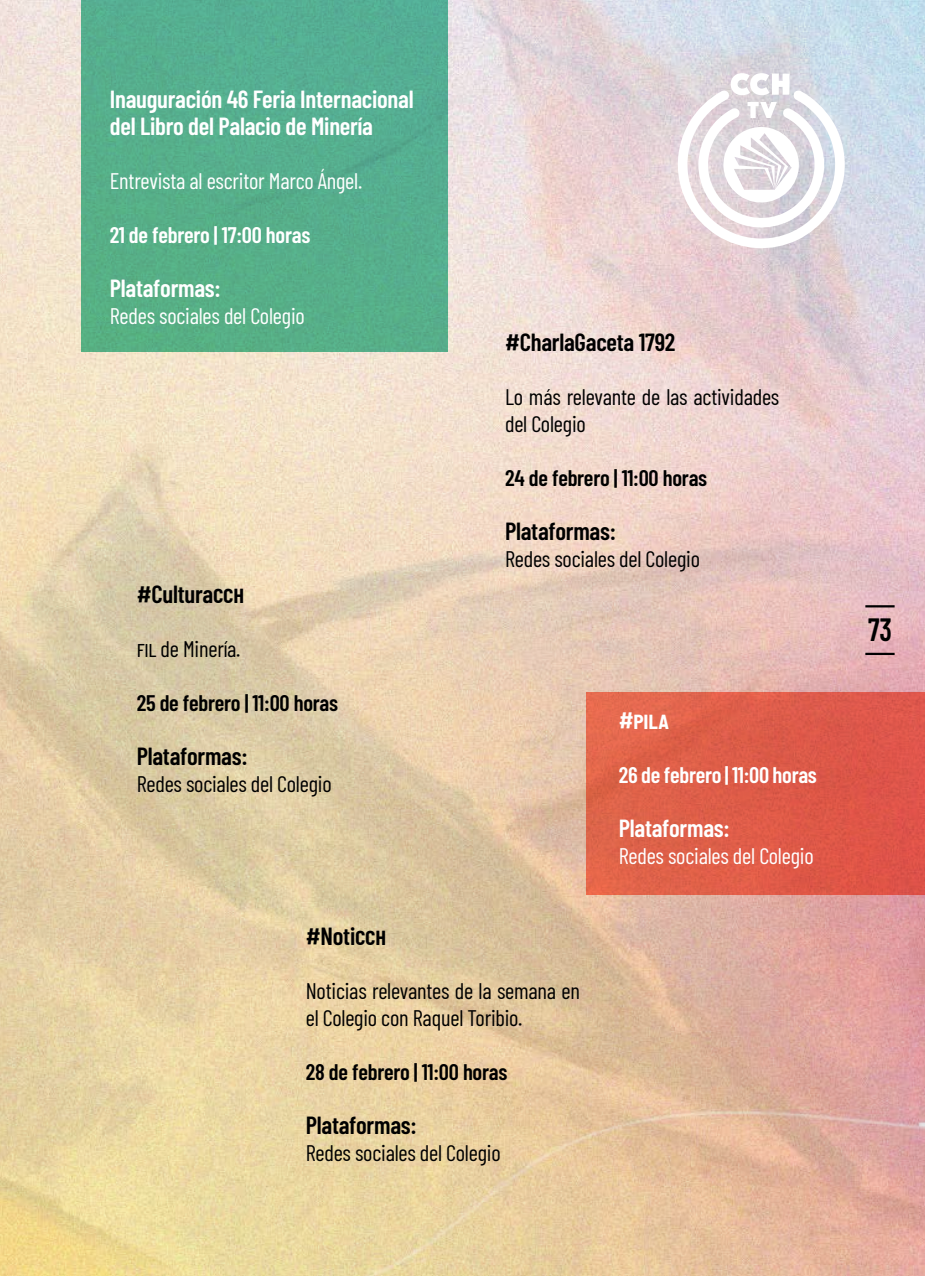
<style>
.page{position:relative;width:925px;height:1276px;background:#fff}
.page>*{position:absolute;margin:0;border:0;box-sizing:border-box;transform-origin:0 0}
.t1{font:600 32.18px "Barlow Condensed";color:#000;scale:.91 1}
.t2{font:600 24.75px/27px "Barlow Condensed";letter-spacing:-.01em;color:#fff}
.t3{font:600 24.75px "Barlow Condensed";letter-spacing:-.01em;color:#000}
.t4{font:22.5px/27px "Barlow Condensed";letter-spacing:-.01em;color:#000}
.t5{font:22.5px "Barlow Condensed";letter-spacing:-.01em;color:#fff}
.t6{font:600 22.5px "Barlow Condensed";letter-spacing:-.01em;color:#000}
.t7{font:600 22.5px "Barlow Condensed";letter-spacing:-.01em;color:#fff}
</style>
<div class="page">
<img style="left:0;top:0;width:925px;height:1276px">
<svg style="left:678px;top:73px;width:168px;height:176px"></svg>
<hr style="left:865px;top:605px;width:29px;height:2px;background:#000">
<hr style="left:865px;top:653px;width:29px;height:2px;background:#000">
<div style="left:81px;top:0;width:367px;height:351px;background:#56ae8c"></div>
<div style="left:586px;top:692px;width:339px;height:203px;background:linear-gradient(to right,#e0674a,#dd5249)"></div>
<p class="t2" style="left:110px;top:84px;width:305px">Inauguración 46 Feria Internacional del Libro del Palacio de Minería</p>
<p class="t5" style="left:110px;top:165px;width:254px">Entrevista al escritor Marco Ángel.</p>
<p class="t7" style="left:110px;top:219px;width:202px">21 de febrero | 17:00 horas</p>
<p class="t2" style="left:110px;top:273px;width:112px">Plataformas:</p>
<p class="t5" style="left:110px;top:300px;width:196px">Redes sociales del Colegio</p>
<p class="t3" style="left:137px;top:576px;width:109px">#Culturacch</p>
<p class="t4" style="left:137px;top:634px;width:105px">fil de Minería.</p>
<p class="t6" style="left:137px;top:687px;width:203px">25 de febrero | 11:00 horas</p>
<p class="t3" style="left:137px;top:738px;width:112px">Plataformas:</p>
<p class="t4" style="left:137px;top:769px;width:196px">Redes sociales del Colegio</p>
<p class="t3" style="left:505px;top:324px;width:172px">#CharlaGaceta 1792</p>
<p class="t4" style="left:505px;top:382px;width:276px">Lo más relevante de las actividades del Colegio</p>
<p class="t6" style="left:505px;top:462px;width:204px">24 de febrero | 11:00 horas</p>
<p class="t3" style="left:505px;top:513px;width:112px">Plataformas:</p>
<p class="t4" style="left:505px;top:544px;width:196px">Redes sociales del Colegio</p>
<p class="t2" style="left:619px;top:705px;width:52px">#pila</p>
<p class="t7" style="left:619px;top:759px;width:200px">26 de febrero | 11:00 horas</p>
<p class="t2" style="left:619px;top:813px;width:112px">Plataformas:</p>
<p class="t5" style="left:619px;top:840px;width:196px">Redes sociales del Colegio</p>
<p class="t3" style="left:306px;top:918px;width:82px">#Noticch</p>
<p class="t4" style="left:306px;top:976px;width:276px">Noticias relevantes de la semana en el Colegio con Raquel Toribio.</p>
<p class="t6" style="left:306px;top:1056px;width:203px">28 de febrero | 11:00 horas</p>
<p class="t3" style="left:306px;top:1107px;width:112px">Plataformas:</p>
<p class="t4" style="left:306px;top:1138px;width:196px">Redes sociales del Colegio</p>
<h1 class="t1" style="left:868px;top:607px;width:27px">73</h1>
</div>
